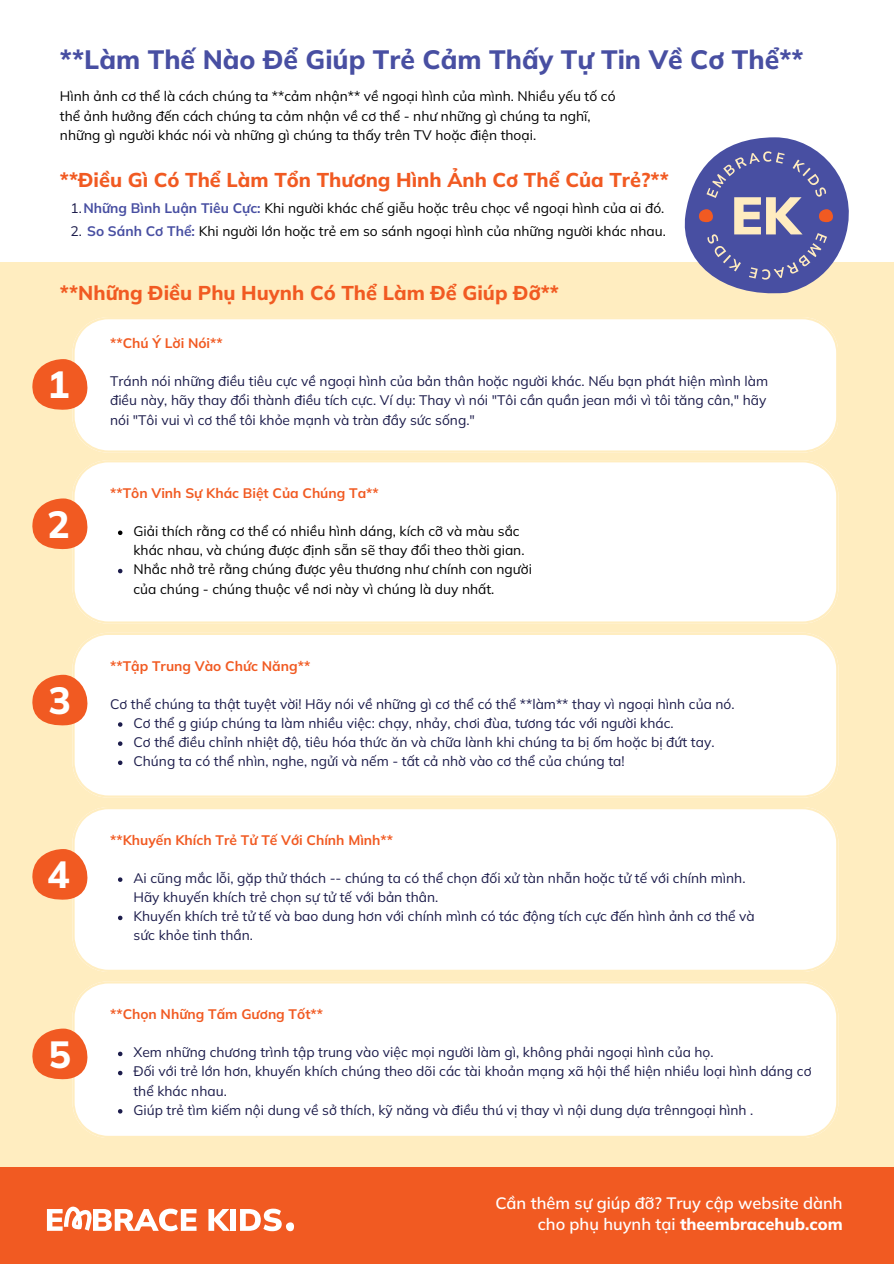
<style>
.page{position:relative;width:894px;height:1264px;background:#fff}
.page>*{position:absolute;margin:0;border:0;box-sizing:border-box;transform-origin:0 0}
.t1{font:800 37.8px "Mulish";color:#fff}
.t2{font:800 26.55px "Mulish";color:#484fa2}
.t3{font:800 19.95px "Mulish";color:#f15a22}
.t4{font:600 16.5px/21.3px "Mulish";color:#fff;text-align:right}
.t5{font:13.8px/19.2px "Mulish";color:#1c1c4b}
.t6{font:13.8px/19.2px "Mulish";color:#000}
.t7{font:700 13.8px "Mulish";color:#f15a22}
.s1{color:#1c1c4b}
.s2{font-weight:700;color:#484fa2}
.s3{font-weight:800}
</style>
<div class="page">
<div style="left:0;top:0;width:893px;height:1263px;background:#ffedc0"></div>
<div style="left:72px;top:317px;width:765px;height:135px;background:#fff"></div>
<svg style="left:32px;top:359px;width:57px;height:52px;background:#f4804f"></svg>
<div style="left:72px;top:460px;width:765px;height:163px;background:#fff"></div>
<svg style="left:32px;top:498px;width:57px;height:52px;background:#f4804f"></svg>
<div style="left:72px;top:632px;width:765px;height:165px;background:#fff"></div>
<svg style="left:32px;top:674px;width:57px;height:52px;background:#f4804f"></svg>
<div style="left:72px;top:807px;width:765px;height:165px;background:#fff"></div>
<svg style="left:32px;top:849px;width:57px;height:52px;background:#f4804f"></svg>
<div style="left:72px;top:981px;width:765px;height:156px;background:#fff"></div>
<svg style="left:32px;top:1028px;width:57px;height:52px;background:#f4804f"></svg>
<div style="left:0;top:0;width:893px;height:262px;background:#fff"></div>
<div style="left:0;top:1167px;width:893px;height:96px;background:#f15a22"></div>
<svg style="left:208px;top:1209px;width:22px;height:21px"></svg>
<div style="left:230px;top:1208px;width:6px;height:22px;background:#fff"></div>
<svg style="left:47px;top:1206px;width:149px;height:25px"></svg>
<svg style="left:240px;top:1208px;width:54px;height:23px"></svg>
<svg style="left:684px;top:137px;width:165px;height:157px"></svg>
<svg style="left:118px;top:530px;width:4px;height:5px"></svg>
<svg style="left:118px;top:569px;width:4px;height:4px"></svg>
<svg style="left:118px;top:722px;width:4px;height:4px"></svg>
<svg style="left:118px;top:741px;width:4px;height:5px"></svg>
<svg style="left:118px;top:760px;width:4px;height:5px"></svg>
<svg style="left:118px;top:877px;width:4px;height:4px"></svg>
<svg style="left:118px;top:915px;width:4px;height:5px"></svg>
<svg style="left:118px;top:1051px;width:4px;height:5px"></svg>
<svg style="left:118px;top:1070px;width:4px;height:5px"></svg>
<svg style="left:118px;top:1109px;width:4px;height:4px"></svg>
<p class="t2" style="left:60px;top:43px;width:745px">**Làm Thế Nào Để Giúp Trẻ Cảm Thấy Tự Tin Về Cơ Thể**</p>
<p class="t6" style="left:60px;top:87px;width:557px">Hình ảnh cơ thể là cách chúng ta **cảm nhận** về ngoại hình của mình. Nhiều yếu tố có thể ảnh hưởng đến cách chúng ta cảm nhận về cơ thể - như những gì chúng ta nghĩ, những gì người khác nói và những gì chúng ta thấy trên TV hoặc điện thoại.</p>
<h2 class="t3" style="left:60px;top:167px;width:610px">**Điều Gì Có Thể Làm Tổn Thương Hình Ảnh Cơ Thể Của Trẻ?**</h2>
<p class="t6" style="left:71px;top:198px;width:595px"><span class="s1">1.</span><span class="s2">Những Bình Luận Tiêu Cực:</span> Khi người khác chế giễu hoặc trêu chọc về ngoại hình của ai đó.</p>
<p class="t6" style="left:71px;top:221px;width:596px"><span class="s1">2.</span> <span class="s2">So Sánh Cơ Thể:</span> Khi người lớn hoặc trẻ em so sánh ngoại hình của những người khác nhau.</p>
<h2 class="t3" style="left:60px;top:280px;width:500px">**Những Điều Phụ Huynh Có Thể Làm Để Giúp Đỡ**</h2>
<h4 class="t7" style="left:110px;top:334px;width:114px">**Chú Ý Lời Nói**</h4>
<p class="t5" style="left:110px;top:371px;width:659px">Tránh nói những điều tiêu cực về ngoại hình của bản thân hoặc người khác. Nếu bạn phát hiện mình làm điều này, hãy thay đổi thành điều tích cực. Ví dụ: Thay vì nói "Tôi cần quần jean mới vì tôi tăng cân," hãy nói "Tôi vui vì cơ thể tôi khỏe mạnh và tràn đầy sức sống."</p>
<h1 class="t1" style="left:47px;top:360px;width:24px">1</h1>
<p class="t1" style="left:47px;top:499px;width:24px">2</p>
<p class="t1" style="left:49px;top:676px;width:24px">3</p>
<p class="t1" style="left:47px;top:850px;width:24px">4</p>
<h4 class="t1" style="left:49px;top:1029px;width:24px">5</h4>
<p class="t7" style="left:110px;top:484px;width:270px">**Tôn Vinh Sự Khác Biệt Của Chúng Ta**</p>
<h4 class="t6" style="left:133px;top:521px;width:392px">Giải thích rằng cơ thể có nhiều hình dáng, kích cỡ và màu sắc khác nhau, và chúng được định sẵn sẽ thay đổi theo thời gian.</h4>
<p class="t6" style="left:133px;top:559px;width:400px">Nhắc nhở trẻ rằng chúng được yêu thương như chính con người của chúng - chúng thuộc về nơi này vì chúng là duy nhất.</p>
<p class="t7" style="left:110px;top:656px;width:202px">**Tập Trung Vào Chức Năng**</p>
<p class="t5" style="left:110px;top:694px;width:626px">Cơ thể chúng ta thật tuyệt vời! Hãy nói về những gì cơ thể có thể **làm** thay vì ngoại hình của nó.</p>
<h4 class="t5" style="left:133px;top:713px;width:541px">Cơ thể g giúp chúng ta làm nhiều việc: chạy, nhảy, chơi đùa, tương tác với người khác.</h4>
<p class="t5" style="left:133px;top:732px;width:582px">Cơ thể điều chỉnh nhiệt độ, tiêu hóa thức ăn và chữa lành khi chúng ta bị ốm hoặc bị đứt tay.</p>
<p class="t5" style="left:133px;top:751px;width:492px">Chúng ta có thể nhìn, nghe, ngửi và nếm - tất cả nhờ vào cơ thể của chúng ta!</p>
<p class="t7" style="left:110px;top:830px;width:284px">**Khuyến Khích Trẻ Tử Tế Với Chính Mình**</p>
<p class="t5" style="left:133px;top:868px;width:613px">Ai cũng mắc lỗi, gặp thử thách -- chúng ta có thể chọn đối xử tàn nhẫn hoặc tử tế với chính mình.<br>Hãy khuyến khích trẻ chọn sự tử tế với bản thân.</p>
<p class="t5" style="left:133px;top:906px;width:622px">Khuyến khích trẻ tử tế và bao dung hơn với chính mình có tác động tích cực đến hình ảnh cơ thể và sức khỏe tinh thần.</p>
<p class="t7" style="left:110px;top:1005px;width:214px">**Chọn Những Tấm Gương Tốt**</p>
<p class="t5" style="left:133px;top:1042px;width:581px">Xem những chương trình tập trung vào việc mọi người làm gì, không phải ngoại hình của họ.</p>
<p class="t5" style="left:133px;top:1061px;width:679px">Đối với trẻ lớn hơn, khuyến khích chúng theo dõi các tài khoản mạng xã hội thể hiện nhiều loại hình dáng cơ thể khác nhau.</p>
<p class="t5" style="left:133px;top:1099px;width:621px">Giúp trẻ tìm kiếm nội dung về sở thích, kỹ năng và điều thú vị thay vì nội dung dựa trênngoại hình .</p>
<h4 class="t4" style="left:495px;top:1191px;width:349px">Cần thêm sự giúp đỡ? Truy cập website dành cho phụ huynh tại <span class="s3">theembracehub.com</span></h4>
</div>
